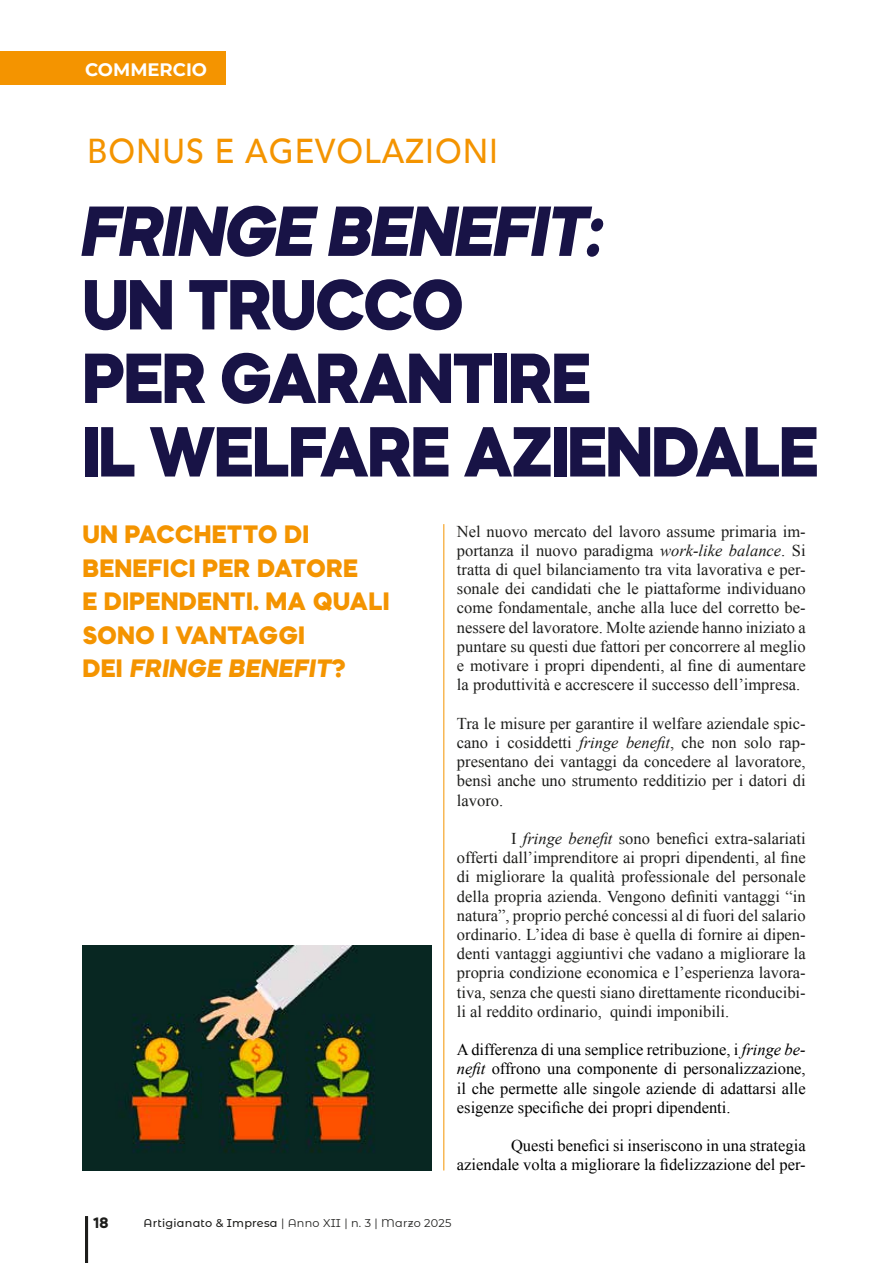
<style>
.page{position:relative;width:893px;height:1263px;background:#fff}
.page>*{position:absolute;margin:0;border:0;box-sizing:border-box;transform-origin:0 0}
.t1{font:800 70.5px/73.5px "Mazzard H";letter-spacing:-.01em;color:#181346;scale:.93 1}
.t2{font:italic 800 70.5px "Mazzard H";letter-spacing:-.01em;color:#181346;scale:.93 1}
.t3{font:500 34.5px "Avenir";letter-spacing:.03em;color:#f49400;scale:.93 1}
.t4{font:800 25.05px/33.5px "Mazzard H";letter-spacing:.03em;color:#f49400}
.t5{font:700 18px "Montserrat";color:#fff}
.t6{font:16.5px/19.2px "Times New Roman";color:#1d1d1b;text-align:justify}
.t7{font:16.5px/19.2px "Times New Roman";color:#000;text-align:justify}
.t8{font:700 15px "Mazzard H";color:#1d1d1b}
.t9{font:11.25px "Montserrat Alternates";letter-spacing:.02em;color:#1d1d1b}
.s1{font-style:italic}
.s2{font-weight:500}
</style>
<div class="page">
<div style="left:0;top:52px;width:225px;height:33px;background:#f49400"></div>
<hr style="left:443px;top:524px;width:1px;height:646px;background:#f49400">
<hr style="left:85px;top:1216px;width:3px;height:47px;background:#1d1d1b">
<img style="left:83px;top:945px;width:348px;height:225px">
<p class="t5" style="left:85px;top:56px;width:124px">COMMERCIO</p>
<h2 class="t3" style="left:87px;top:121px;width:443px">BONUS E AGEVOLAZIONI</h2>
<h1 class="t2" style="left:83px;top:184px;width:561px">FRINGE BENEFIT:</h1>
<h1 class="t1" style="left:83px;top:266px;width:792px">UN TRUCCO<br>PER GARANTIRE<br>IL WELFARE AZIENDALE</h1>
<h3 class="t4" style="left:83px;top:517px;width:308px">UN PACCHETTO DI<br>BENEFICI PER DATORE<br>E DIPENDENTI. MA QUALI<br>SONO I VANTAGGI<br>D E I FRINGE BENEFIT?</h3>
<p class="t6" style="left:457px;top:521px;width:350px">Nel nuovo mercato del lavoro assume primaria im&shy;portanza il nuovo paradigma <span class="s1">work-like balance</span>. Si tratta di quel bilanciamento tra vita lavorativa e per&shy;sonale dei candidati che le piattaforme individuano come fondamentale, anche alla luce del corretto be&shy;nessere del lavoratore. Molte aziende hanno iniziato a puntare su questi due fattori per concorrere al meglio e motivare i propri dipendenti, al fine di aumentare la produttività e accrescere il successo dell’impresa.</p>
<p class="t6" style="left:457px;top:713px;width:350px">Tra le misure per garantire il welfare aziendale spic&shy;cano i cosiddetti <span class="s1">fringe benefit</span>, che non solo rap&shy;presentano dei vantaggi da concedere al lavoratore, bensì anche uno strumento redditizio per i datori di lavoro.</p>
<p class="t6" style="left:457px;top:828px;width:350px;text-indent:54px">I <span class="s1">fringe benefit</span> sono benefici extra-salariati offerti dall’imprenditore ai propri dipendenti, al fine di migliorare la qualità professionale del personale della propria azienda. Vengono definiti vantaggi “in natura”, proprio perché concessi al di fuori del salario ordinario. L’idea di base è quella di fornire ai dipen&shy;denti vantaggi aggiuntivi che vadano a migliorare la propria condizione economica e l’esperienza lavora&shy;tiva, senza che questi siano direttamente riconducibi&shy;li al reddito ordinario, quindi imponibili.</p>
<p class="t7" style="left:457px;top:1040px;width:350px">A differenza di una semplice retribuzione, i <span class="s1">fringe be&shy;nefit</span> offrono una componente di personalizzazione, il che permette alle singole aziende di adattarsi alle esigenze specifiche dei propri dipendenti.</p>
<p class="t7" style="left:457px;top:1136px;width:350px;text-align:right">Questi benefici si inseriscono in una strategia aziendale volta a migliorare la fidelizzazione del per-</p>
<p class="t8" style="left:93px;top:1212px;width:17px">18</p>
<p class="t9" style="left:144px;top:1215px;width:309px"><span class="s2">Artigianato &amp; Impresa</span> | Anno XII | n. 3 | Marzo 2025</p>
</div>
